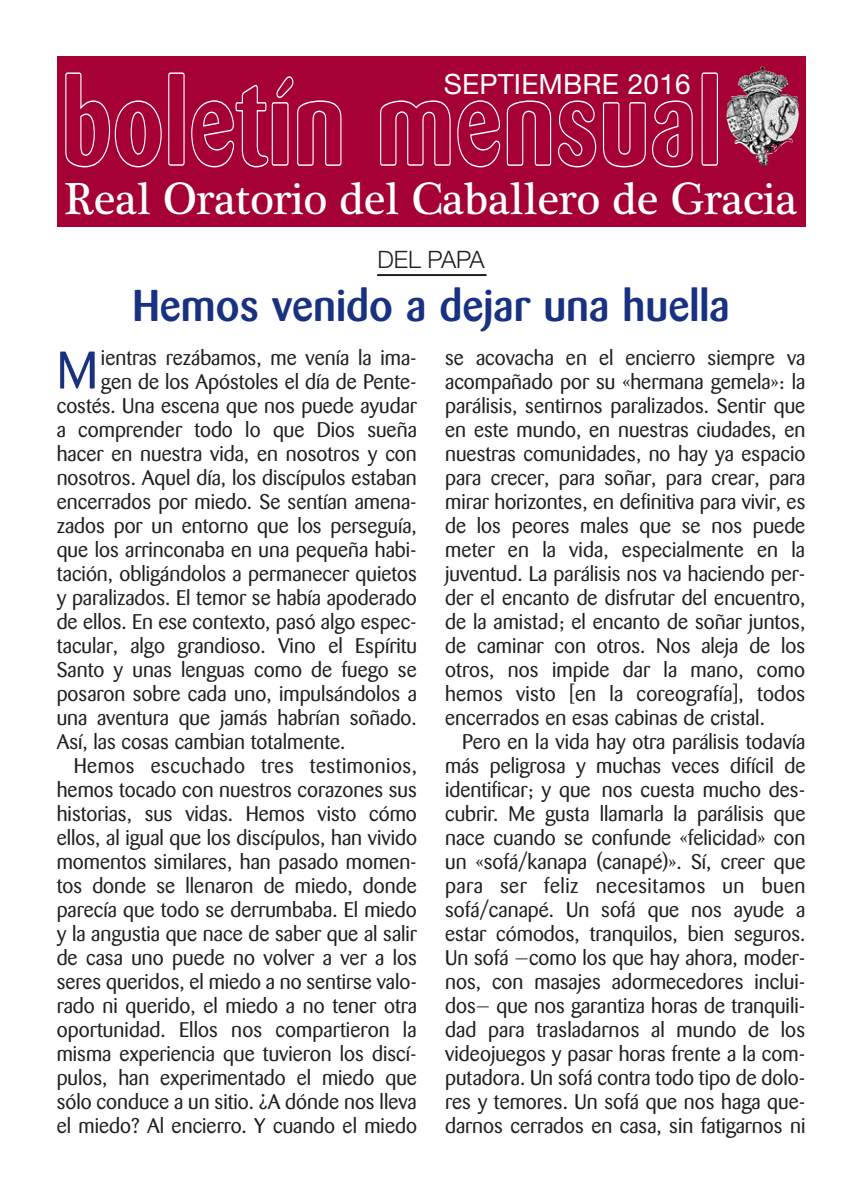
<style>
.page{position:relative;width:862px;height:1191px;background:#fff}
.page>*{position:absolute;margin:0;border:0;box-sizing:border-box;transform-origin:0 0}
.t1{font:52.4px "Barmeno";color:#183181}
.t2{font:46px "Plantagenet Cherokee";letter-spacing:-.01em;color:#fff}
.t3{font:500 44px "Barmeno";color:#183181}
.t4{font:28px "Helvetica Neue";letter-spacing:.005em;color:#fff}
.t5{font:300 24px "Helvetica Neue";color:#231f20}
.t6{font:21px/24px "Barmeno";color:#231f20;text-align:justify}
.t7{font:21px "Barmeno";letter-spacing:.02em;color:#231f20}
</style>
<div class="page">
<div style="left:57px;top:57px;width:748px;height:170px;background:#a50134"></div>
<svg style="left:65px;top:72px;width:97px;height:96px"></svg>
<div style="left:168px;top:73px;width:17px;height:93px;border:1px solid #fff;border-radius:2px"></div>
<svg style="left:191px;top:76px;width:151px;height:92px"></svg>
<svg style="left:380px;top:100px;width:71px;height:66px"></svg>
<svg style="left:457px;top:100px;width:236px;height:68px"></svg>
<div style="left:701px;top:73px;width:17px;height:93px;border:1px solid #fff;border-radius:2px"></div>
<img style="left:726px;top:66px;width:66px;height:100px">
<hr style="left:377px;top:274px;width:109px;height:2px;background:#231f20">
<h3 class="t4" style="left:444px;top:67px;width:248px">SEPTIEMBRE 2016</h3>
<h2 class="t2" style="left:64px;top:171px;width:735px">Real Oratorio del Caballero de Gracia</h2>
<p class="t5" style="left:377px;top:245px;width:109px">DEL PAPA</p>
<h3 class="t3" style="left:132px;top:287px;width:599px">Hemos venido a dejar una huella</h3>
<h1 class="t1" style="left:57px;top:348px;width:43px">M</h1>
<p class="t6" style="left:101px;top:347px;width:317px">ientras rezábamos, me venía la ima-</p>
<p class="t6" style="left:101px;top:371px;width:317px">gen de los Apóstoles el día de Pente-</p>
<p class="t6" style="left:57px;top:395px;width:362px">costés. Una escena que nos puede ayudar</p>
<p class="t6" style="left:57px;top:419px;width:362px">a comprender todo lo que Dios sueña</p>
<p class="t6" style="left:57px;top:443px;width:362px">hacer en nuestra vida, en nosotros y con</p>
<p class="t6" style="left:57px;top:467px;width:362px">nosotros. Aquel día, los discípulos estaban</p>
<p class="t6" style="left:57px;top:491px;width:362px">encerrados por miedo. Se sentían amena-</p>
<p class="t6" style="left:57px;top:515px;width:361px">zados por un entorno que los perseguía,</p>
<p class="t6" style="left:57px;top:539px;width:362px">que los arrinconaba en una pequeña habi-</p>
<p class="t6" style="left:57px;top:563px;width:362px">tación, obligándolos a permanecer quietos</p>
<p class="t6" style="left:57px;top:587px;width:362px">y paralizados. El temor se había apoderado</p>
<p class="t6" style="left:57px;top:611px;width:362px">de ellos. En ese contexto, pasó algo espec-</p>
<p class="t6" style="left:57px;top:635px;width:362px">tacular, algo grandioso. Vino el Espíritu</p>
<p class="t6" style="left:57px;top:659px;width:361px">Santo y unas lenguas como de fuego se</p>
<p class="t6" style="left:57px;top:683px;width:362px">posaron sobre cada uno, impulsándolos a</p>
<p class="t6" style="left:57px;top:707px;width:362px">una aventura que jamás habrían soñado.</p>
<p class="t6" style="left:57px;top:731px;width:290px">Así, las cosas cambian totalmente.</p>
<p class="t7" style="left:74px;top:756px;width:345px">Hemos escuchado tres testimonios,</p>
<p class="t6" style="left:57px;top:779px;width:362px">hemos tocado con nuestros corazones sus</p>
<p class="t6" style="left:57px;top:803px;width:362px">historias, sus vidas. Hemos visto cómo</p>
<p class="t6" style="left:57px;top:827px;width:362px">ellos, al igual que los discípulos, han vivido</p>
<p class="t6" style="left:57px;top:851px;width:362px">momentos similares, han pasado momen-</p>
<p class="t6" style="left:57px;top:875px;width:362px">tos donde se llenaron de miedo, donde</p>
<p class="t6" style="left:57px;top:899px;width:362px">parecía que todo se derrumbaba. El miedo</p>
<p class="t6" style="left:57px;top:923px;width:362px">y la angustia que nace de saber que al salir</p>
<p class="t6" style="left:57px;top:947px;width:362px">de casa uno puede no volver a ver a los</p>
<p class="t6" style="left:57px;top:971px;width:362px">seres queridos, el miedo a no sentirse valo-</p>
<p class="t6" style="left:57px;top:995px;width:362px">rado ni querido, el miedo a no tener otra</p>
<p class="t6" style="left:57px;top:1019px;width:361px">oportunidad. Ellos nos compartieron la</p>
<p class="t6" style="left:57px;top:1043px;width:362px">misma experiencia que tuvieron los discí-</p>
<p class="t6" style="left:57px;top:1067px;width:362px">pulos, han experimentado el miedo que</p>
<p class="t6" style="left:57px;top:1091px;width:361px">sólo conduce a un sitio. ¿A dónde nos lleva</p>
<p class="t6" style="left:57px;top:1115px;width:362px">el miedo? Al encierro. Y cuando el miedo</p>
<p class="t6" style="left:445px;top:347px;width:362px">se acovacha en el encierro siempre va acompañado por su «hermana gemela»: la parálisis, sentirnos paralizados. Sentir que en este mundo, en nuestras ciudades, en nuestras comunidades, no hay ya espacio para crecer, para soñar, para crear, para mirar horizontes, en definitiva para vivir, es de los peores males que se nos puede meter en la vida, especialmente en la juventud. La parálisis nos va haciendo per&shy;der el encanto de disfrutar del encuentro, de la amistad; el encanto de soñar juntos, de caminar con otros. Nos aleja de los otros, nos impide dar la mano, como hemos visto [en la coreografía], todos encerrados en esas cabinas de cristal.</p>
<p class="t6" style="left:445px;top:731px;width:362px;text-indent:17px">Pero en la vida hay otra parálisis todavía más peligrosa y muchas veces difícil de identificar; y que nos cuesta mucho des&shy;cubrir. Me gusta llamarla la parálisis que nace cuando se confunde «felicidad» con un «sofá/kanapa (canapé)». Sí, creer que para ser feliz necesitamos un buen sofá/canapé. Un sofá que nos ayude a estar cómodos, tranquilos, bien seguros.<br>Un sofá —como los que hay ahora, moder&shy;nos, con masajes adormecedores inclui&shy;dos— que nos garantiza horas de tranquili&shy;dad para trasladarnos al mundo de los videojuegos y pasar horas frente a la com&shy;putadora. Un sofá contra todo tipo de dolo&shy;res y temores. Un sofá que nos haga que&shy;darnos cerrados en casa, sin fatigarnos ni</p>
</div>
